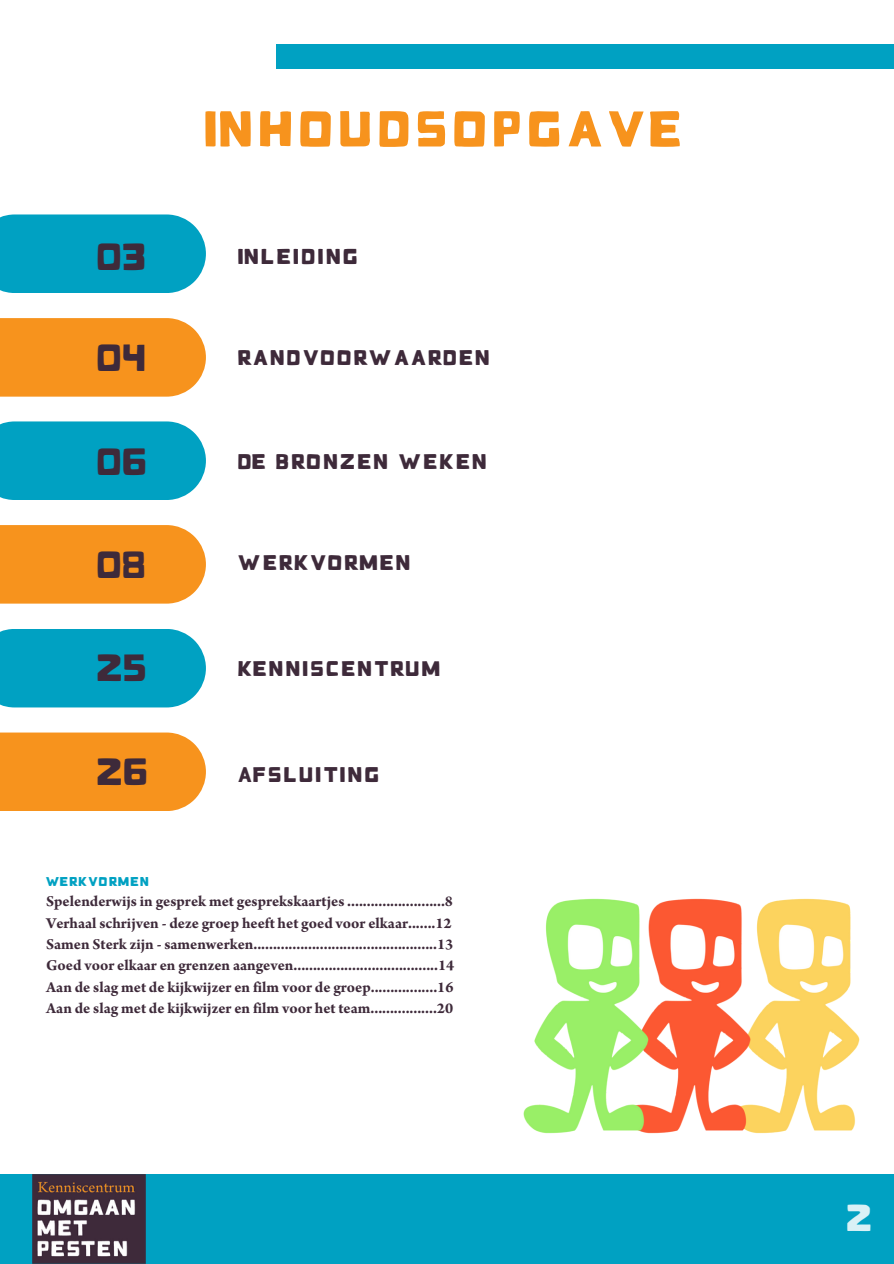
<style>
.page{position:relative;width:894px;height:1264px;background:#fff}
.page>*{position:absolute;margin:0;border:0;box-sizing:border-box;transform-origin:0 0}
.t1{font:63px "Bad Blocks TT";color:#f7931d}
.t2{font:47.25px "Bad Blocks TT";color:#3e2a3a}
.t3{font:46.8px "Bad Blocks TT";color:#d9f1f6}
.t4{font:26.85px "Bad Blocks TT";color:#3e2a3a}
.t5{font:26.55px "Bad Blocks TT";color:#3e2a3a}
.t6{font:700 16.05px "Arno Pro";color:#3e2a3a}
.t7{font:16.05px "Bad Blocks TT";color:#00a1c2}
</style>
<div class="page">
<div style="left:0;top:1174px;width:893px;height:89px;background:#00a1c2"></div>
<div style="left:276px;top:44px;width:617px;height:25px;background:#00a1c2"></div>
<img style="left:33px;top:1174px;width:112px;height:88px">
<img style="left:765px;top:898px;width:95px;height:236px">
<img style="left:663px;top:898px;width:102px;height:236px">
<img style="left:523px;top:898px;width:140px;height:236px">
<div style="left:0;top:214px;width:206px;height:79px;background:#00a1c2"></div>
<div style="left:0;top:318px;width:206px;height:78px;background:#f7931d"></div>
<div style="left:0;top:421px;width:206px;height:79px;background:#00a1c2"></div>
<div style="left:0;top:525px;width:206px;height:78px;background:#f7931d"></div>
<div style="left:0;top:629px;width:206px;height:78px;background:#00a1c2"></div>
<div style="left:0;top:732px;width:206px;height:79px;background:#f7931d"></div>
<h2 class="t2" style="left:98px;top:232px;width:51px">03</h2>
<p class="t2" style="left:98px;top:333px;width:51px">04</p>
<h2 class="t2" style="left:98px;top:437px;width:52px">06</h2>
<p class="t2" style="left:98px;top:540px;width:51px">08</p>
<h2 class="t2" style="left:98px;top:643px;width:52px">25</h2>
<p class="t2" style="left:98px;top:747px;width:53px">26</p>
<p class="t1" style="left:205px;top:96px;width:484px">Inhoudsopgave</p>
<h2 class="t4" style="left:238px;top:243px;width:124px">Inleiding</h2>
<p class="t5" style="left:238px;top:343px;width:255px">Randvoorwaarden</p>
<p class="t5" style="left:238px;top:447px;width:252px">De bronzen weken</p>
<p class="t5" style="left:238px;top:548px;width:176px">werkvormen</p>
<p class="t5" style="left:238px;top:654px;width:205px">Kenniscentrum</p>
<p class="t5" style="left:238px;top:761px;width:145px">Afsluiting</p>
<p class="t7" style="left:46px;top:873px;width:106px">Werkvormen</p>
<p class="t6" style="left:46px;top:895px;width:408px">Spelenderwijs in gesprek met gesprekskaartjes .........................8</p>
<p class="t6" style="left:46px;top:916px;width:407px">Verhaal schrijven - deze groep heeft het goed voor elkaar.......12</p>
<p class="t6" style="left:46px;top:938px;width:408px">Samen Sterk zijn - samenwerken...............................................13</p>
<p class="t6" style="left:46px;top:959px;width:409px">Goed voor elkaar en grenzen aangeven.....................................14</p>
<p class="t6" style="left:46px;top:980px;width:408px">Aan de slag met de kijkwijzer en film voor de groep.................16</p>
<p class="t6" style="left:46px;top:1002px;width:408px">Aan de slag met de kijkwijzer en film voor het team.................20</p>
<h2 class="t3" style="left:847px;top:1193px;width:28px">2</h2>
</div>
